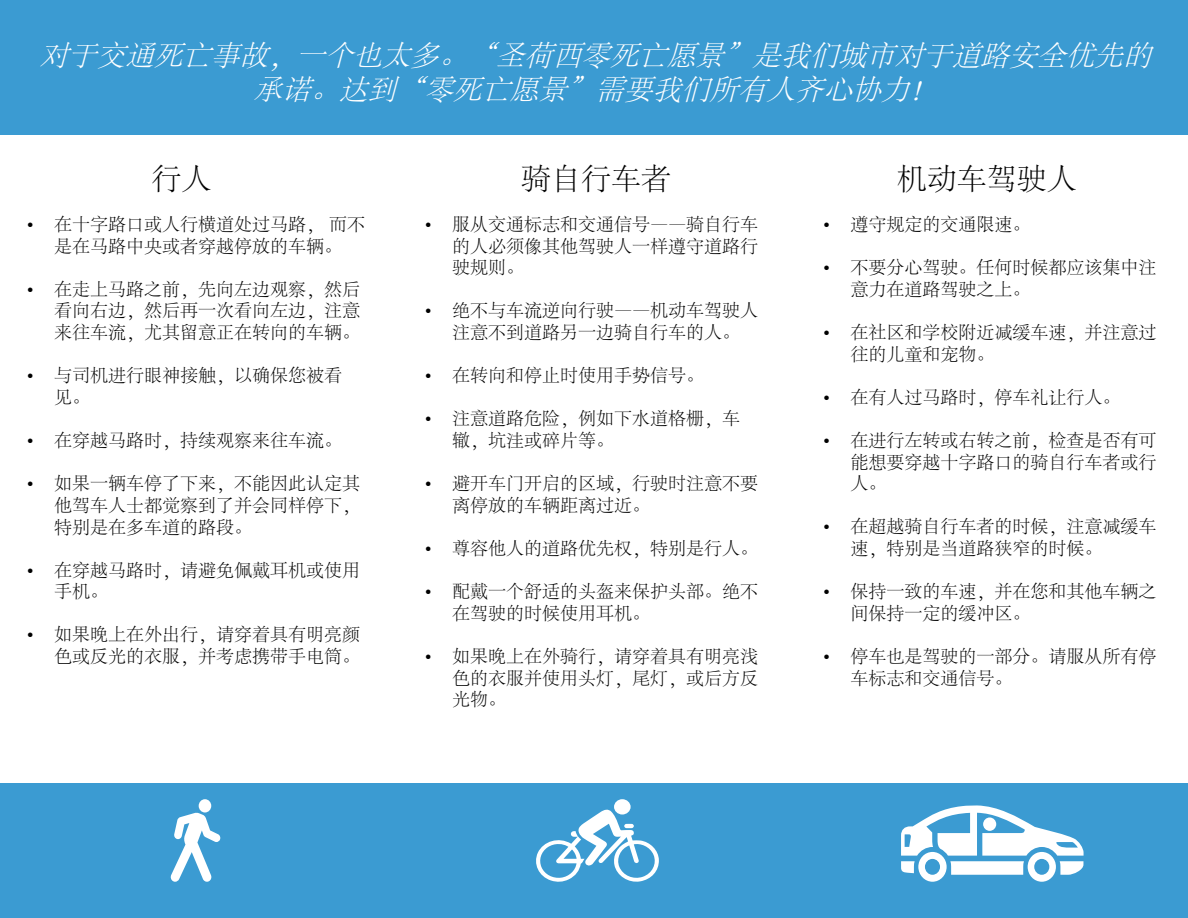
<style>
.page{position:relative;width:1188px;height:918px;background:#fff}
.page>*{position:absolute;margin:0;border:0;box-sizing:border-box;transform-origin:0 0}
.t1{font:300 30px "Adobe Song Std";color:#000}
.t2{font:italic 300 28.5px/34.2px "Adobe Song Std";color:#fff;text-align:center}
.t3{font:300 18px/21.8px "Adobe Song Std";color:#000}
.s1{font-family:"Gill Sans";font-weight:400}
</style>
<div class="page">
<div style="left:0;top:0;width:1188px;height:135px;background:#3b9bd2"></div>
<div style="left:0;top:783px;width:1188px;height:135px;background:#3b9bd2"></div>
<svg style="left:170px;top:799px;width:51px;height:83px"></svg>
<div style="left:614px;top:799px;width:17px;height:16px;background:#fff;border-radius:50%"></div>
<svg style="left:536px;top:810px;width:123px;height:72px"></svg>
<svg style="left:901px;top:805px;width:183px;height:77px"></svg>
<div style="left:983px;top:817px;width:13px;height:14px;background:#fff;border-radius:50%"></div>
<h2 class="t2" style="left:40px;top:40px;width:1122px">对于交通死亡事故，一个也太多。“圣荷西零死亡愿景”是我们城市对于道路安全优先的承诺。达到“零死亡愿景”需要我们所有人齐心协力！</h2>
<h1 class="t1" style="left:151px;top:162px;width:61px">行人</h1>
<h1 class="t1" style="left:521px;top:162px;width:151px">骑自行车者</h1>
<h1 class="t1" style="left:897px;top:162px;width:181px">机动车驾驶人</h1>
<p class="t3" style="left:27px;top:215px;width:340px;text-align:center"><span class="s1">•</span> 在十字路口或人行横道处过马路，而不是在马路中央或者穿越停放的车辆。</p>
<p class="t3" style="left:54px;top:279px;width:307px;text-align:justify;text-indent:-27px"><span class="s1">•</span> 在走上马路之前，先向左边观察，然后看向右边，然后再一次看向左边，注意来往车流，尤其留意正在转向的车辆。</p>
<p class="t3" style="left:54px;top:365px;width:289px;text-indent:-27px"><span class="s1">•</span> 与司机进行眼神接触，以确保您被看见。</p>
<p class="t3" style="left:27px;top:430px;width:316px"><span class="s1">•</span> 在穿越马路时，持续观察来往车流。</p>
<p class="t3" style="left:54px;top:473px;width:307px;text-align:justify;text-indent:-27px"><span class="s1">•</span> 如果一辆车停了下来，不能因此认定其他驾车人士都觉察到了并会同样停下，特别是在多车道的路段。</p>
<p class="t3" style="left:54px;top:560px;width:307px;text-indent:-27px"><span class="s1">•</span> 在穿越马路时，请避免佩戴耳机或使用手机。</p>
<p class="t3" style="left:27px;top:625px;width:334px;text-align:right"><span class="s1">•</span> 如果晚上在外出行，请穿着具有明亮颜色或反光的衣服，并考虑携带手电筒。</p>
<p class="t3" style="left:452px;top:214px;width:307px;text-align:justify;text-indent:-27px"><span class="s1">•</span> 服从交通标志和交通信号——骑自行车的人必须像其他驾驶人一样遵守道路行驶规则。</p>
<p class="t3" style="left:425px;top:301px;width:334px;text-align:center"><span class="s1">•</span> 绝不与车流逆向行驶——机动车驾驶人注意不到道路另一边骑自行车的人。</p>
<p class="t3" style="left:425px;top:366px;width:280px"><span class="s1">•</span> 在转向和停止时使用手势信号。</p>
<p class="t3" style="left:452px;top:409px;width:289px;text-indent:-27px"><span class="s1">•</span> 注意道路危险，例如下水道格栅，车辙，坑洼或碎片等。</p>
<p class="t3" style="left:452px;top:473px;width:307px;text-indent:-27px"><span class="s1">•</span> 避开车门开启的区域，行驶时注意不要离停放的车辆距离过近。</p>
<p class="t3" style="left:425px;top:538px;width:334px"><span class="s1">•</span> 尊容他人的道路优先权，特别是行人。</p>
<p class="t3" style="left:452px;top:581px;width:307px;text-indent:-27px"><span class="s1">•</span> 配戴一个舒适的头盔来保护头部。绝不在驾驶的时候使用耳机。</p>
<p class="t3" style="left:452px;top:646px;width:307px;text-align:justify;text-indent:-27px"><span class="s1">•</span> 如果晚上在外骑行，请穿着具有明亮浅色的衣服并使用头灯，尾灯，或后方反光物。</p>
<p class="t3" style="left:824px;top:214px;width:208px"><span class="s1">•</span> 遵守规定的交通限速。</p>
<p class="t3" style="left:851px;top:257px;width:307px;text-indent:-27px"><span class="s1">•</span> 不要分心驾驶。任何时候都应该集中注意力在道路驾驶之上。</p>
<p class="t3" style="left:851px;top:322px;width:307px;text-indent:-27px"><span class="s1">•</span> 在社区和学校附近减缓车速，并注意过往的儿童和宠物。</p>
<p class="t3" style="left:824px;top:387px;width:298px"><span class="s1">•</span> 在有人过马路时，停车礼让行人。</p>
<p class="t3" style="left:851px;top:430px;width:307px;text-align:justify;text-indent:-27px"><span class="s1">•</span> 在进行左转或右转之前，检查是否有可能想要穿越十字路口的骑自行车者或行人。</p>
<p class="t3" style="left:851px;top:517px;width:307px;text-indent:-27px"><span class="s1">•</span> 在超越骑自行车者的时候，注意减缓车速，特别是当道路狭窄的时候。</p>
<p class="t3" style="left:851px;top:581px;width:307px;text-indent:-27px"><span class="s1">•</span> 保持一致的车速，并在您和其他车辆之间保持一定的缓冲区。</p>
<p class="t3" style="left:851px;top:646px;width:307px;text-indent:-27px"><span class="s1">•</span> 停车也是驾驶的一部分。请服从所有停车标志和交通信号。</p>
</div>
